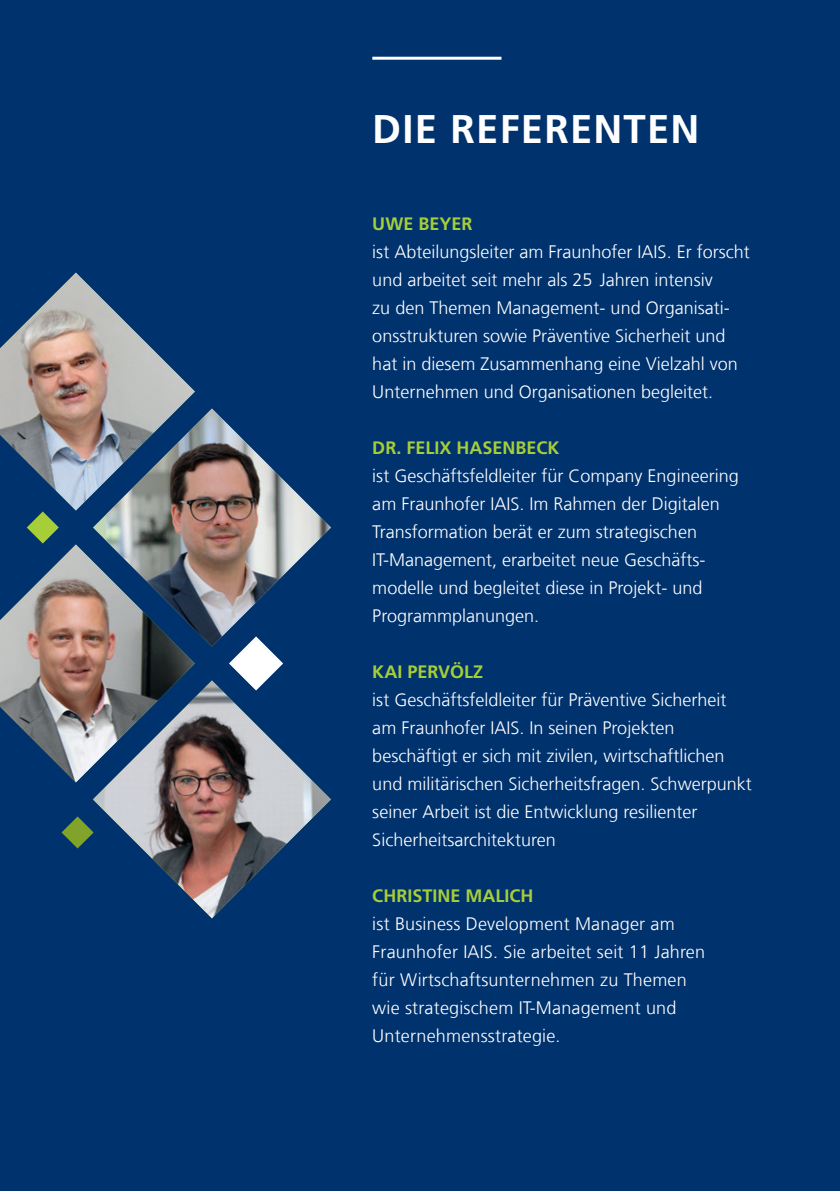
<style>
.page{position:relative;width:840px;height:1191px;background:#fff}
.page>*{position:absolute;margin:0;border:0;box-sizing:border-box;transform-origin:0 0}
.t1{font:700 40px "Frutiger LT Com";letter-spacing:.03em;color:#fff}
.t2{font:300 18px/28px "Frutiger LT Com";color:#fff}
.t3{font:700 18px "Frutiger LT Com";color:#a6ce39}
.s1{color:#231f20}
</style>
<div class="page">
<div style="left:0;top:0;width:839px;height:1191px;background:#00326d"></div>
<img style="left:106px;top:408px;width:225px;height:238px">
<img style="left:0;top:273px;width:195px;height:237px">
<img style="left:0;top:544px;width:195px;height:238px">
<img style="left:93px;top:680px;width:238px;height:238px">
<svg style="left:229px;top:636px;width:54px;height:54px"></svg>
<svg style="left:27px;top:511px;width:32px;height:32px"></svg>
<svg style="left:61px;top:816px;width:33px;height:32px"></svg>
<hr style="left:372px;top:57px;width:129px;height:3px;background:#fff">
<h1 class="t1" style="left:372px;top:106px;width:328px">DIE REFERENTEN</h1>
<p class="t3" style="left:372px;top:213px;width:102px">UWE BEYER</p>
<p class="t2" style="left:372px;top:237px;width:379px">ist Abteilungsleiter am Fraunhofer IAIS. Er forscht und arbeitet seit mehr als 25 Jahren intensiv<br>zu den Themen Management- und Organisati&shy;onsstrukturen sowie Präventive Sicherheit und hat in diesem Zusammenhang eine Vielzahl von Unternehmen und Organisationen begleitet.</p>
<p class="t3" style="left:372px;top:437px;width:189px">DR. FELIX HASENBECK</p>
<p class="t2" style="left:372px;top:461px;width:368px">ist Geschäftsfeldleiter für Company Engineering am Fraunhofer IAIS. Im Rahmen der Digitalen Transformation berät er zum strategischen IT-Management, erarbeitet neue Geschäfts&shy;modelle und begleitet diese in Projekt- und Programmplanungen.</p>
<p class="t3" style="left:372px;top:661px;width:112px">KAI PERVÖLZ</p>
<p class="t2" style="left:372px;top:685px;width:381px">ist Geschäftsfeldleiter für Präventive Sicherheit am Fraunhofer IAIS. In seinen Projekten beschäftigt er sich mit zivilen, wirtschaftlichen und militärischen Sicherheitsfragen. Schwerpunkt seiner Arbeit ist die Entwicklung resilienter Sicherheitsarchitekturen<span class="s1">.</span></p>
<p class="t3" style="left:372px;top:885px;width:163px">CHRISTINE MALICH</p>
<p class="t2" style="left:372px;top:909px;width:334px">ist Business Development Manager am Fraunhofer IAIS. Sie arbeitet seit 11 Jahren für Wirtschaftsunternehmen zu Themen wie strategischem IT-Management und Unternehmensstrategie.</p>
</div>
